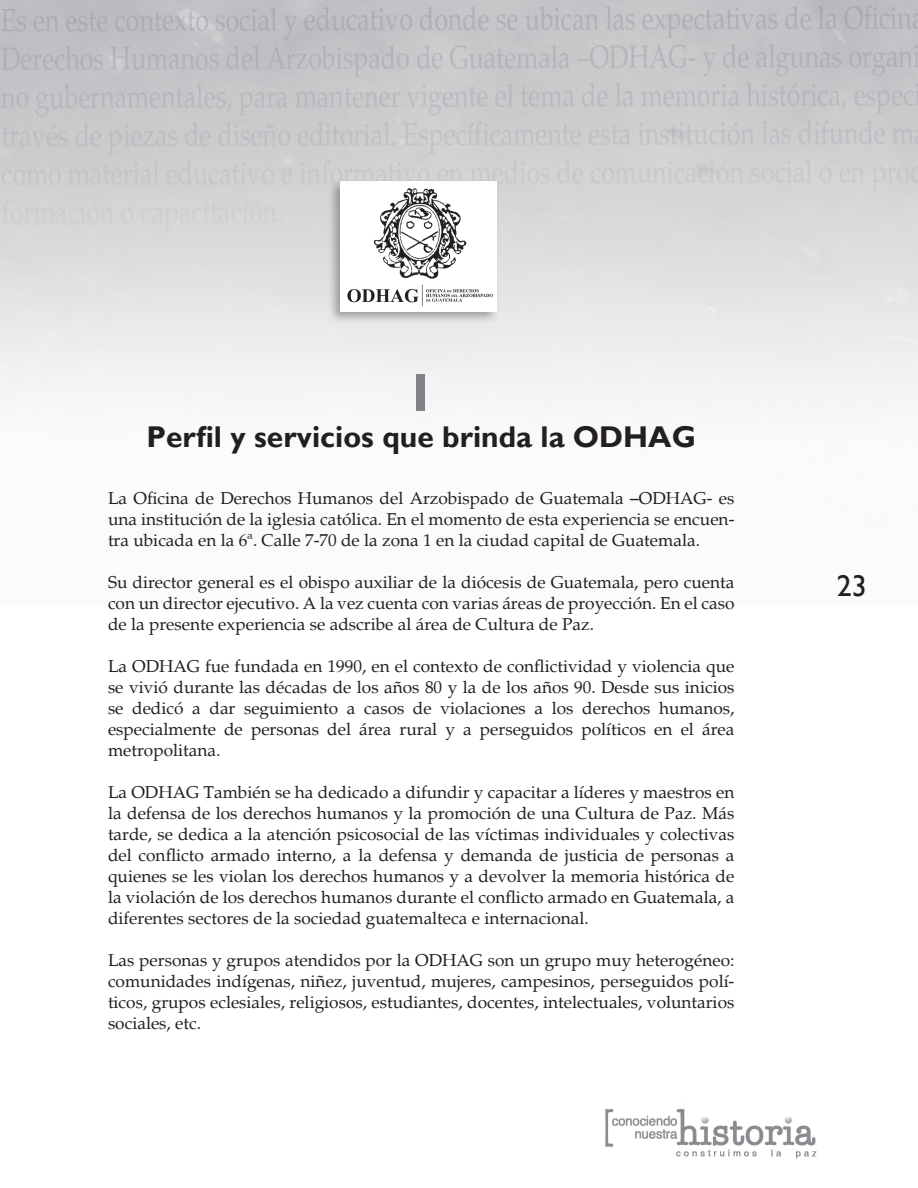
<style>
.page{position:relative;width:918px;height:1188px;background:#fff}
.page>*{position:absolute;margin:0;border:0;box-sizing:border-box;transform-origin:0 0}
.t1{font:700 54px "Gill Sans";color:#808285}
.t2{font:700 30px "Gill Sans";color:#231f20}
.t3{font:30px "Gill Sans";color:#231f20}
.t4{font:17.25px/21px "Palatino";color:#231f20;text-align:justify}
</style>
<div class="page">
<img style="left:605px;top:1109px;width:212px;height:50px">
<img style="left:0;top:0;width:918px;height:403px">
<div style="left:327px;top:178px;width:180px;height:154px;background:#231f20;opacity:.36"></div>
<img style="left:341px;top:181px;width:156px;height:130px">
<h1 class="t1" style="left:406px;top:361px;width:31px">1</h1>
<h2 class="t2" style="left:146px;top:419px;width:551px">Perfil y servicios que brinda la ODHAG</h2>
<p class="t4" style="left:108px;top:488px;width:628px">La Oficina de Derechos Humanos del Arzobispado de Guatemala –ODHAG- es una institución de la iglesia católica. En el momento de esta experiencia se encuen&shy;tra ubicada en la 6ª. Calle 7-70 de la zona 1 en la ciudad capital de Guatemala.</p>
<p class="t4" style="left:108px;top:572px;width:628px">Su director general es el obispo auxiliar de la diócesis de Guatemala, pero cuenta con un director ejecutivo. A la vez cuenta con varias áreas de proyección. En el caso de la presente experiencia se adscribe al área de Cultura de Paz.</p>
<p class="t4" style="left:108px;top:656px;width:628px">La ODHAG fue fundada en 1990, en el contexto de conflictividad y violencia que se vivió durante las décadas de los años 80 y la de los años 90. Desde sus inicios se dedicó a dar seguimiento a casos de violaciones a los derechos humanos, especialmente de personas del área rural y a perseguidos políticos en el área metropolitana.</p>
<p class="t4" style="left:108px;top:782px;width:628px">La ODHAG También se ha dedicado a difundir y capacitar a líderes y maestros en la defensa de los derechos humanos y la promoción de una Cultura de Paz. Más tarde, se dedica a la atención psicosocial de las víctimas individuales y colectivas del conflicto armado interno, a la defensa y demanda de justicia de personas a quienes se les violan los derechos humanos y a devolver la memoria histórica de la violación de los derechos humanos durante el conflicto armado en Guatemala, a diferentes sectores de la sociedad guatemalteca e internacional.</p>
<p class="t4" style="left:108px;top:950px;width:628px">Las personas y grupos atendidos por la ODHAG son un grupo muy heterogéneo: comunidades indígenas, niñez, juventud, mujeres, campesinos, perseguidos polí&shy;ticos, grupos eclesiales, religiosos, estudiantes, docentes, intelectuales, voluntarios sociales, etc.</p>
<h2 class="t3" style="left:837px;top:569px;width:31px">23</h2>
</div>
